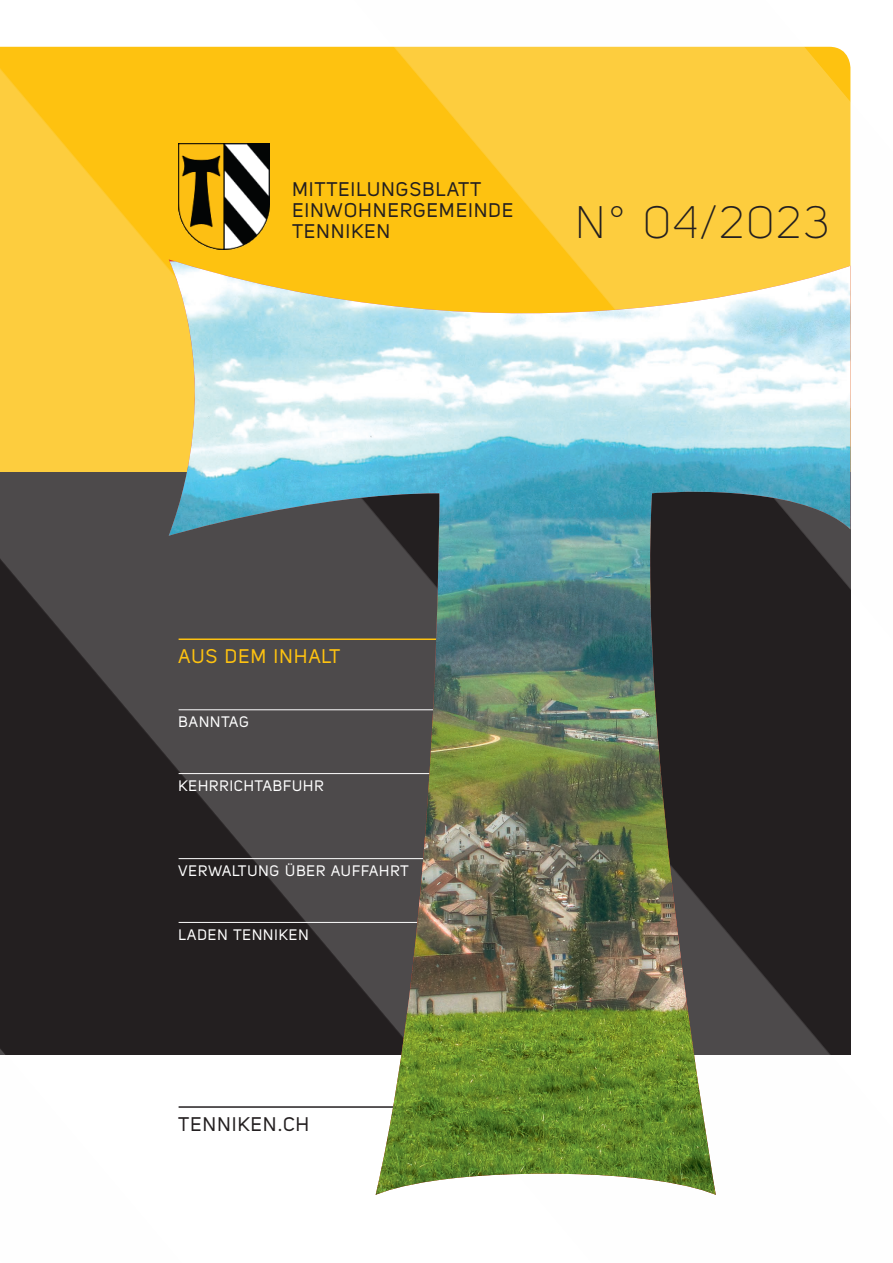
<style>
.page{position:relative;width:893px;height:1263px;background:#fff}
.page>*{position:absolute;margin:0;border:0;box-sizing:border-box;transform-origin:0 0}
.t1{font:45px "Uni Sans Light";letter-spacing:.06em;color:#231f20}
.t2{font:19.5px/21.3px "Uni Sans Regular";letter-spacing:.06em;color:#231f20}
.t3{font:19.5px "Uni Sans Regular";letter-spacing:.06em;color:#fec210}
.t4{font:15px "Uni Sans Regular";letter-spacing:.06em;color:#fff}
</style>
<div class="page">
<img style="left:0;top:46px;width:851px;height:1009px">
<img style="left:169px;top:261px;width:681px;height:934px">
<h2 class="t2" style="left:292px;top:178px;width:223px">MITTEILUNGSBLATT<br>EINWOHNERGEMEINDE<br>TENNIKEN</h2>
<h1 class="t1" style="left:575px;top:197px;width:255px">N° 04/2023</h1>
<h2 class="t3" style="left:179px;top:645px;width:163px">AUS DEM INHALT</h2>
<p class="t4" style="left:179px;top:713px;width:72px">BANNTAG</p>
<p class="t4" style="left:179px;top:777px;width:147px">KEHRRICHTABFUHR</p>
<p class="t4" style="left:179px;top:862px;width:232px">VERWALTUNG ÜBER AUFFAHRT</p>
<p class="t4" style="left:179px;top:926px;width:132px">LADEN TENNIKEN</p>
<h2 class="t2" style="left:179px;top:1113px;width:132px">TENNIKEN.CH</h2>
</div>
